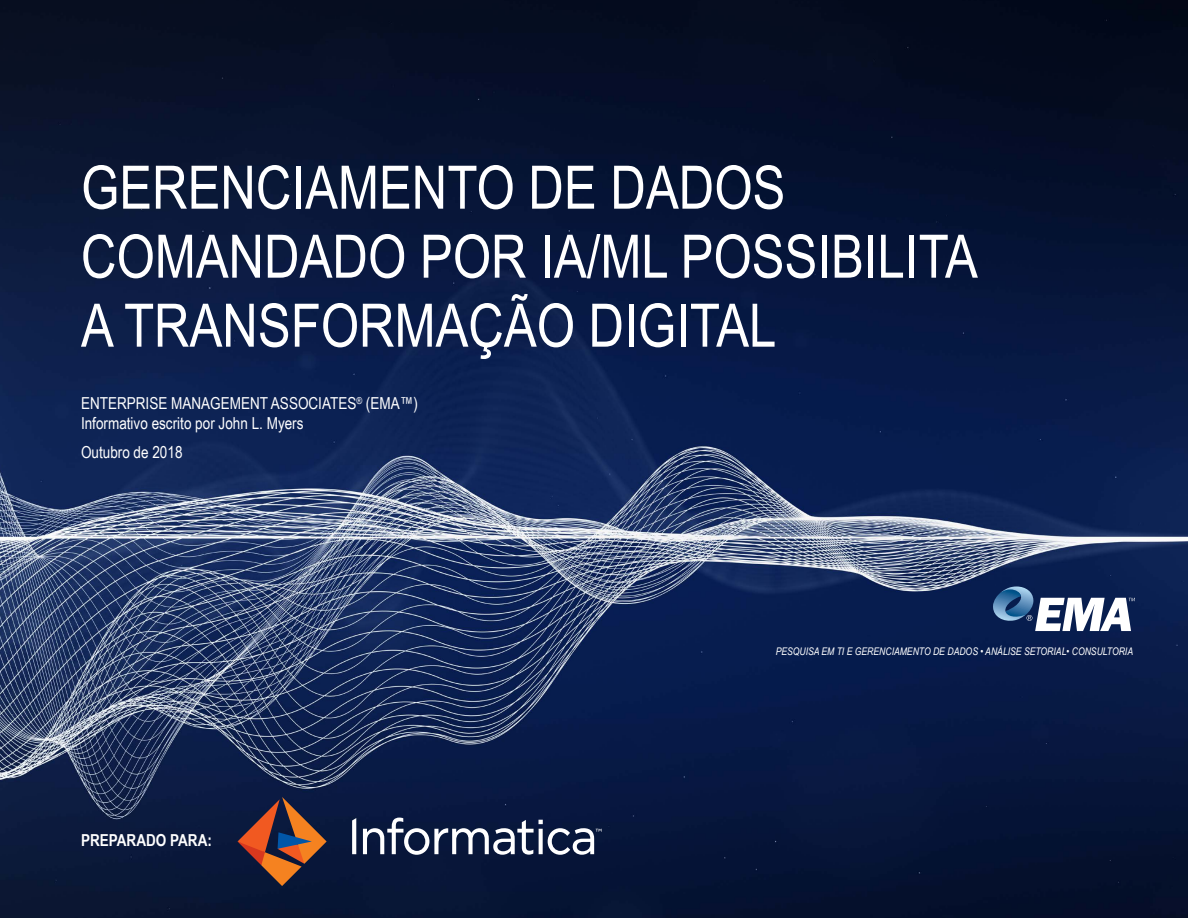
<style>
.page{position:relative;width:1188px;height:918px;background:#fff}
.page>*{position:absolute;margin:0;border:0;box-sizing:border-box;transform-origin:0 0}
.Cover_info{font:60px/69px "Arial Narrow";color:#fff}
.Cover_info-2{font:16.5px/19.8px "Arial Narrow";color:#fff}
.Cover_info-3{font:700 16.5px "Arial Narrow";color:#fff}
.table_text{font:italic 10.5px "Arial Narrow";color:#fff}
</style>
<div class="page">
<img style="left:0;top:0;width:1188px;height:918px">
<svg style="left:993px;top:587px;width:142px;height:44px"></svg>
<svg style="left:238px;top:797px;width:89px;height:89px;background:#5b3836"></svg>
<svg style="left:352px;top:818px;width:4px;height:36px"></svg>
<svg style="left:363px;top:818px;width:238px;height:37px"></svg>
<p class="Cover_info" style="left:81px;top:151px;width:898px">GERENCIAMENTO DE DADOS<br>COMANDADO POR IA/ML POSSIBILITA<br>A TRANSFORMAÇÃO DIGITAL</p>
<p class="Cover_info-2" style="left:81px;top:393px;width:338px">ENTERPRISE MANAGEMENT ASSOCIATES<sup>®</sup> (EMA™)<br>Informativo escrito por John L. Myers</p>
<p class="Cover_info-2" style="left:81px;top:442px;width:103px">Outubro de 2018</p>
<p class="Cover_info-3" style="left:81px;top:828px;width:133px">PREPARADO PARA:</p>
<p class="table_text" style="left:776px;top:644px;width:359px">PESQUISA EM TI E GERENCIAMENTO DE DADOS • ANÁLISE SETORIAL• CONSULTORIA</p>
</div>
